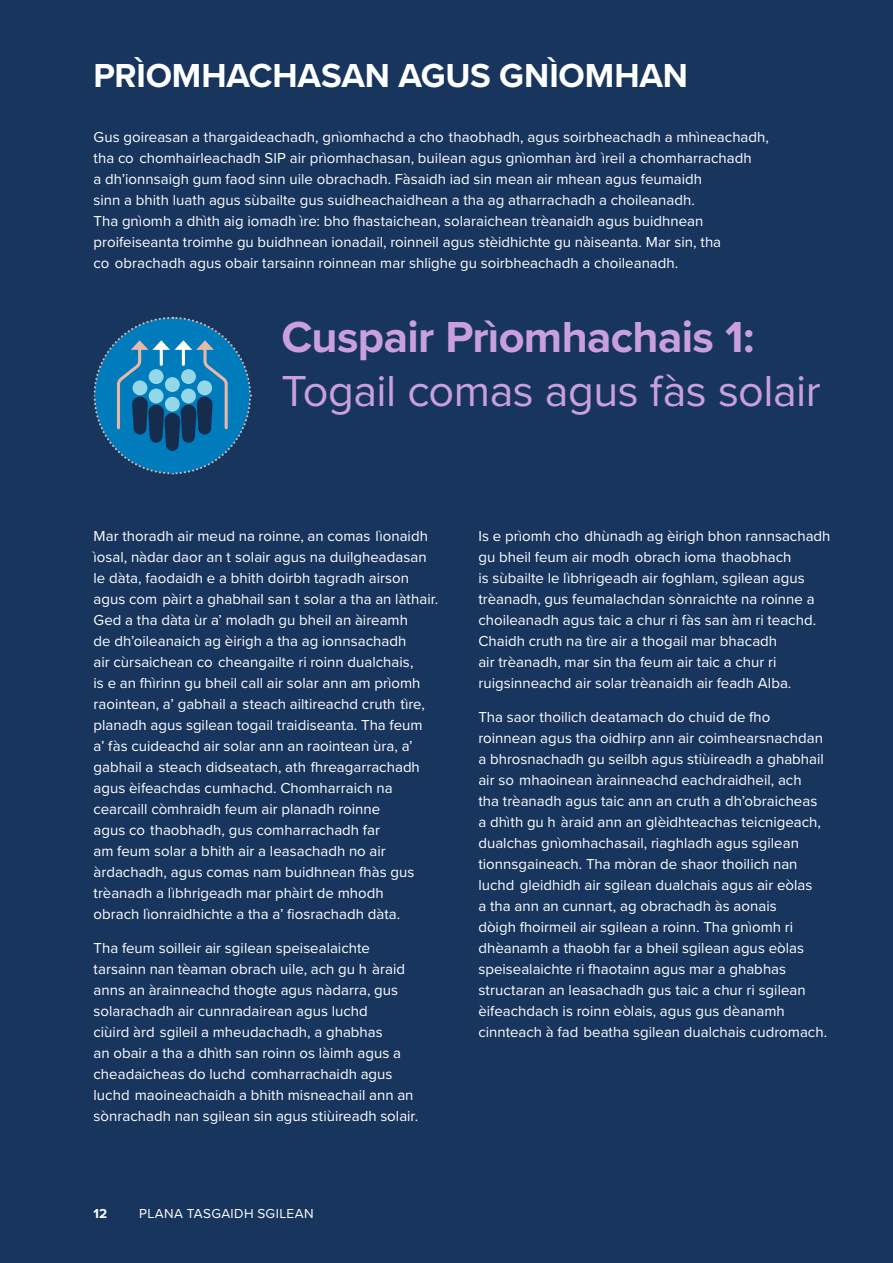
<style>
.page{position:relative;width:893px;height:1263px;background:#18355e}
.page>*{position:absolute;margin:0;border:0;box-sizing:border-box;transform-origin:0 0}
.t1{font:45px/54px "Proxima Nova";letter-spacing:-.01em;color:#c9a0dd}
.t2{font:700 34.5px "Proxima Nova";letter-spacing:-.005em;color:#fff}
.t3{font:15px/21px "Proxima Nova";color:#fff}
.t4{font:13.5px "Proxima Nova";letter-spacing:.03em;color:#fff}
.t5{font:700 13.5px "Proxima Nova";color:#fff}
.s1{font-weight:700}
</style>
<div class="page">
<svg style="left:93px;top:316px;width:159px;height:159px"></svg>
<h2 class="t2" style="left:94px;top:50px;width:596px">PRÌOMHACHASAN AGUS GNÌOMHAN</h2>
<p class="t3" style="left:94px;top:125px;width:677px">Gus goireasan a thargaideachadh, gnìomhachd a cho thaobhadh, agus soirbheachadh a mhìneachadh, tha co chomhairleachadh SIP air prìomhachasan, builean agus gnìomhan àrd ìreil a chomharrachadh<br>a dh’ionnsaigh gum faod sinn uile obrachadh. Fàsaidh iad sin mean air mhean agus feumaidh<br>sinn a bhith luath agus sùbailte gus suidheachaidhean a tha ag atharrachadh a choileanadh.<br>Tha gnìomh a dhìth aig iomadh ìre: bho fastaichean, solaraichean trèanaidh agus buidhnean proifeiseanta troimhe gu buidhnean ionadail, roinneil agus stèidhichte gu nàiseanta. Mar sin, tha<br>co obrachadh agus obair tarsainn roinnean mar shlighe gu soirbheachadh a choileanadh.</p>
<h3 class="t1" style="left:281px;top:308px;width:541px"><span class="s1">Cuspair Prìomhachais 1:<br></span>Togail comas agus fàs solair</h3>
<p class="t3" style="left:94px;top:525px;width:346px">Mar thoradh air meud na roinne, an comas lìonaidh ìosal, nàdar daor an t solair agus na duilgheadasan le dàta, faodaidh e a bhith doirbh tagradh airson agus com pàirt a ghabhail san t solar a tha an làthair.<br>Ged a tha dàta ùr a’ moladh gu bheil an àireamh<br>de dh’oileanaich ag èirigh a tha ag ionnsachadh<br>air cùrsaichean co cheangailte ri roinn dualchais,<br>is e an fìrinn gu bheil call air solar ann am prìomh raointean, a’ gabhail a steach ailtireachd cruth tìre, planadh agus sgilean togail traidiseanta. Tha feum<br>a’ fàs cuideachd air solar ann an raointean ùra, a’ gabhail a steach didseatach, ath freagarrachadh agus èifeachdas cumhachd. Chomharraich na cearcaill còmhraidh feum air planadh roinne<br>agus co thaobhadh, gus comharrachadh far<br>am feum solar a bhith air a leasachadh no air àrdachadh, agus comas nam buidhnean fàs gus trèanadh a lìbhrigeadh mar phàirt de mhodh<br>obrach lìonraidhichte a tha a’ fosrachadh dàta.</p>
<p class="t3" style="left:94px;top:937px;width:326px">Tha feum soilleir air sgilean speisealaichte tarsainn nan tèaman obrach uile, ach gu h àraid anns an àrainneachd thogte agus nàdarra, gus solarachadh air cunnradairean agus luchd<br>ciùird àrd sgileil a mheudachadh, a ghabhas<br>an obair a tha a dhìth san roinn os làimh agus a cheadaicheas do luchd comharrachaidh agus luchd maoineachaidh a bhith misneachail ann an sònrachadh nan sgilean sin agus stiùireadh solair.</p>
<p class="t5" style="left:94px;top:1204px;width:15px">12</p>
<p class="t4" style="left:139px;top:1204px;width:176px">PLANA TASGAIDH SGILEAN</p>
<p class="t3" style="left:478px;top:525px;width:354px">Is e prìomh cho dhùnadh ag èirigh bhon rannsachadh gu bheil feum air modh obrach ioma thaobhach<br>is sùbailte le lìbhrigeadh air foghlam, sgilean agus trèanadh, gus feumalachdan sònraichte na roinne a choileanadh agus taic a chur ri fàs san àm ri teachd.<br>Chaidh cruth na tìre air a thogail mar bhacadh<br>air trèanadh, mar sin tha feum air taic a chur ri ruigsinneachd air solar trèanaidh air feadh Alba.</p>
<p class="t3" style="left:478px;top:706px;width:350px">Tha saor thoilich deatamach do chuid de fo roinnean agus tha oidhirp ann air coimhearsnachdan a bhrosnachadh gu seilbh agus stiùireadh a ghabhail air so mhaoinean àrainneachd eachdraidheil, ach<br>tha trèanadh agus taic ann an cruth a dh’obraicheas a dhìth gu h àraid ann an glèidhteachas teicnigeach, dualchas gnìomhachasail, riaghladh agus sgilean tionnsgaineach. Tha mòran de shaor thoilich nan luchd gleidhidh air sgilean dualchais agus air eòlas<br>a tha ann an cunnart, ag obrachadh às aonais<br>dòigh foirmeil air sgilean a roinn. Tha gnìomh ri dhèanamh a thaobh far a bheil sgilean agus eòlas speisealaichte ri faotainn agus mar a ghabhas structaran an leasachadh gus taic a chur ri sgilean èifeachdach is roinn eòlais, agus gus dèanamh cinnteach à fad beatha sgilean dualchais cudromach.</p>
</div>
